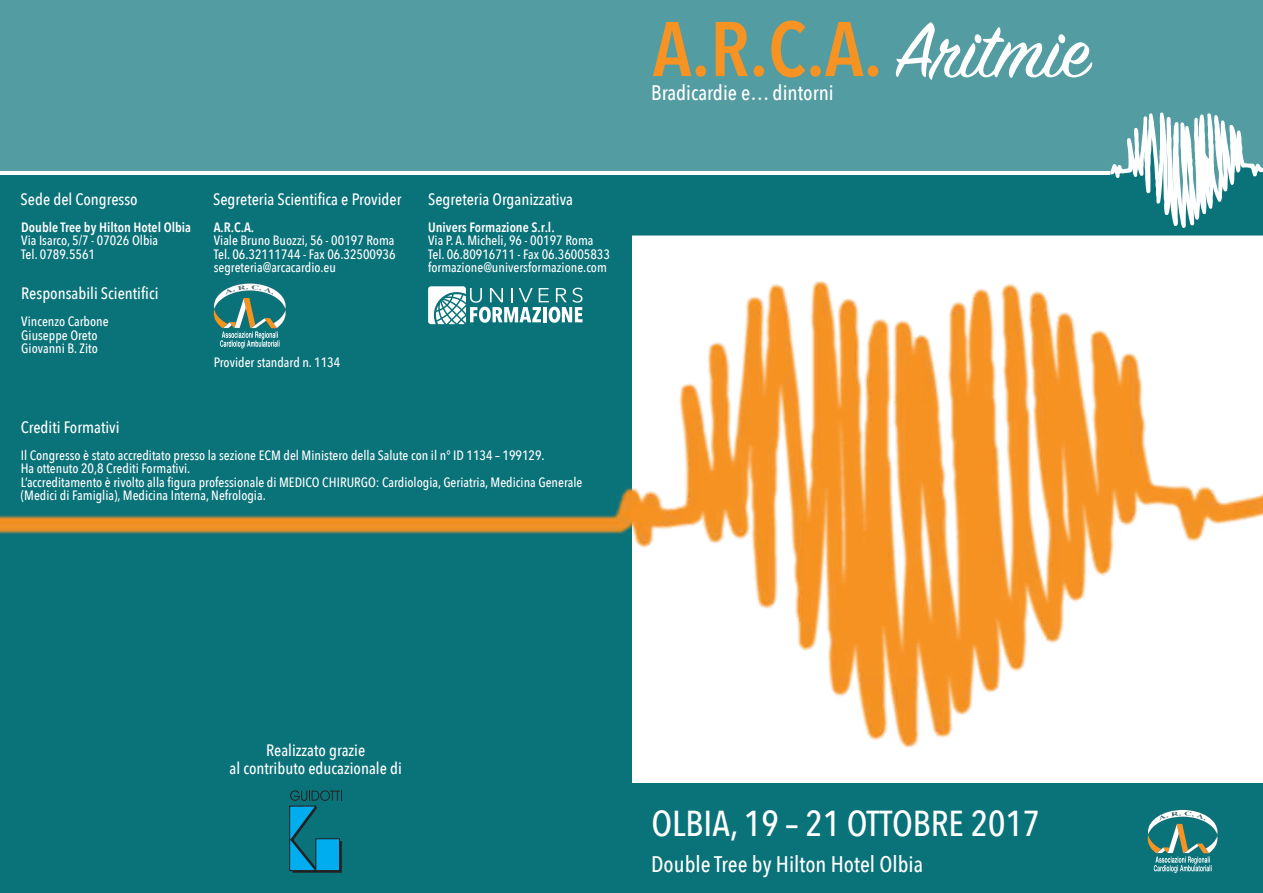
<style>
.page{position:relative;width:1263px;height:893px;background:#fff}
.page>*{position:absolute;margin:0;border:0;box-sizing:border-box;transform-origin:0 0}
.t1{font:600 76.5px "Avenir Next Condensed";color:#f69323}
.t2{font:500 36px "Avenir Next Condensed";color:#fff}
.t3{font:500 22.5px "Avenir Next Condensed";color:#fff}
.t4{font:500 21px "Avenir Next Condensed";color:#fff}
.t5{font:500 16.5px/18px "Avenir Next Condensed";color:#fff;text-align:center}
.t6{font:500 13.5px/13.5px "Avenir Next Condensed";color:#fff}
.t7{font:600 13.5px "Avenir Next Condensed";color:#fff}
.s1{font-family:"Sign Painter House Script";font-weight:400;font-size:85.5px;color:#fff}
</style>
<div class="page">
<div style="left:0;top:0;width:1263px;height:207px;background:#539ca1"></div>
<div style="left:0;top:784px;width:1263px;height:109px;background:#0a7279"></div>
<div style="left:0;top:174px;width:1263px;height:62px;background:#0a7279"></div>
<svg style="left:1110px;top:112px;width:153px;height:116px"></svg>
<hr style="left:0;top:171px;width:1110px;height:3px;background:#fff">
<img style="left:0;top:236px;width:1263px;height:548px">
<svg style="left:1148px;top:810px;width:70px;height:63px"></svg>
<svg style="left:289px;top:790px;width:53px;height:83px"></svg>
<svg style="left:214px;top:283px;width:72px;height:66px;background:#4f918e"></svg>
<svg style="left:428px;top:286px;width:154px;height:38px"></svg>
<p class="t5" style="left:21px;top:190px;width:119px">Sede del Congresso</p>
<p class="t7" style="left:21px;top:215px;width:171px">Double Tree by Hilton Hotel Olbia</p>
<p class="t6" style="left:21px;top:234px;width:138px">Via Isarco, 5/7 - 07026 Olbia<br>Tel. 0789.5561</p>
<p class="t5" style="left:21px;top:284px;width:139px">Responsabili Scientifici</p>
<p class="t6" style="left:21px;top:315px;width:89px">Vincenzo Carbone<br>Giuseppe Oreto<br>Giovanni B. Zito</p>
<p class="t5" style="left:213px;top:190px;width:190px">Segreteria Scientifica e Provider</p>
<p class="t7" style="left:214px;top:215px;width:42px">A.R.C.A.</p>
<p class="t6" style="left:214px;top:234px;width:183px;text-align:justify">Viale Bruno Buozzi, 56 - 00197 Roma Tel. 06.32111744 - Fax 06.32500936 segreteria@arcacardio.eu</p>
<p class="t6" style="left:214px;top:355px;width:128px">Provider standard n. 1134</p>
<p class="t5" style="left:428px;top:190px;width:146px">Segreteria Organizzativa</p>
<p class="t7" style="left:428px;top:215px;width:128px">Univers Formazione S.r.l.</p>
<p class="t6" style="left:428px;top:234px;width:183px">Via P. A. Micheli, 96 - 00197 Roma<br>Tel. 06.80916711 - Fax 06.36005833 formazione@universformazione.com</p>
<p class="t5" style="left:21px;top:418px;width:100px">Crediti Formativi</p>
<p class="t6" style="left:21px;top:448px;width:563px">Il Congresso è stato accreditato presso la sezione ECM del Ministero della Salute con il n° ID 1134 – 199129.<br>Ha ottenuto 20,8 Crediti Formativi.<br>L’accreditamento è rivolto alla figura professionale di MEDICO CHIRURGO: Cardiologia, Geriatria, Medicina Generale (Medici di Famiglia), Medicina Interna, Nefrologia.</p>
<h1 class="t1" style="left:653px;top:-17px;width:438px">A.R.C.A. <span class="s1">Aritmie</span></h1>
<h3 class="t4" style="left:651px;top:80px;width:184px">Bradicardie e… dintorni</h3>
<p class="t5" style="left:230px;top:741px;width:174px">Realizzato grazie<br>al contributo educazionale di</p>
<h2 class="t2" style="left:651px;top:801px;width:390px">OLBIA, 19 – 21 OTTOBRE 2017</h2>
<h3 class="t3" style="left:651px;top:850px;width:273px">Double Tree by Hilton Hotel Olbia</h3>
</div>
